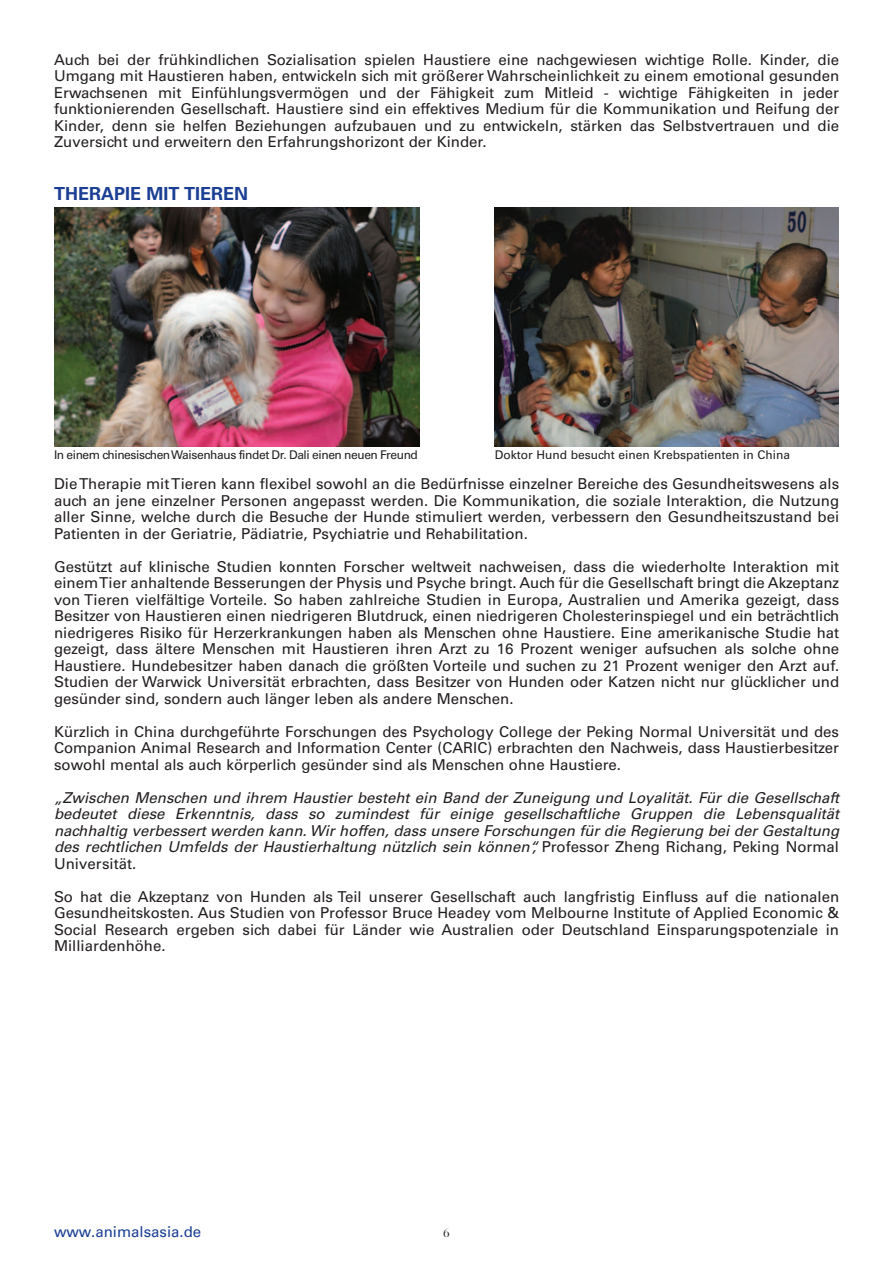
<style>
.page{position:relative;width:893px;height:1263px;background:#fff}
.page>*{position:absolute;margin:0;border:0;box-sizing:border-box;transform-origin:0 0}
.t1{font:700 18px "Univers";color:#1b3f94}
.t2{font:15px/16.5px "Univers";color:#231f20;text-align:justify}
.t3{font:italic 15px/16.5px "Univers";color:#231f20;text-align:justify}
.t4{font:15px "Univers";color:#1b3f94}
.t5{font:12px "Univers";letter-spacing:-.035em;color:#231f20}
.t6{font:12px "Univers";color:#231f20}
.t7{font:12px "Bauer Bodoni";color:#231f20}
.s1{font-style:normal}
</style>
<div class="page">
<img style="left:54px;top:208px;width:365px;height:238px">
<img style="left:494px;top:208px;width:345px;height:238px">
<p class="t2" style="left:54px;top:53px;width:787px">Auch bei der frühkindlichen Sozialisation spielen Haustiere eine nachgewiesen wichtige Rolle. Kinder, die Umgang mit Haustieren haben, entwickeln sich mit größerer Wahrscheinlichkeit zu einem emotional gesunden Erwachsenen mit Einfühlungsvermögen und der Fähigkeit zum Mitleid - wichtige Fähigkeiten in jeder funktionierenden Gesellschaft. Haustiere sind ein effektives Medium für die Kommunikation und Reifung der Kinder, denn sie helfen Beziehungen aufzubauen und zu entwickeln, stärken das Selbstvertrauen und die Zuversicht und erweitern den Erfahrungshorizont der Kinder.</p>
<p class="t1" style="left:54px;top:187px;width:196px">THERAPIE MIT TIEREN</p>
<p class="t5" style="left:54px;top:451px;width:365px">In einem chinesischen Waisenhaus findet Dr. Dali einen neuen Freund</p>
<p class="t6" style="left:495px;top:451px;width:297px">Doktor Hund besucht einen Krebspatienten in China</p>
<p class="t2" style="left:54px;top:477px;width:787px">Die Therapie mit Tieren kann flexibel sowohl an die Bedürfnisse einzelner Bereiche des Gesundheitswesens als auch an jene einzelner Personen angepasst werden. Die Kommunikation, die soziale Interaktion, die Nutzung aller Sinne, welche durch die Besuche der Hunde stimuliert werden, verbessern den Gesundheitszustand bei Patienten in der Geriatrie, Pädiatrie, Psychiatrie und Rehabilitation.</p>
<p class="t2" style="left:54px;top:560px;width:787px">Gestützt auf klinische Studien konnten Forscher weltweit nachweisen, dass die wiederholte Interaktion mit einem Tier anhaltende Besserungen der Physis und Psyche bringt. Auch für die Gesellschaft bringt die Akzeptanz von Tieren vielfältige Vorteile. So haben zahlreiche Studien in Europa, Australien und Amerika gezeigt, dass Besitzer von Haustieren einen niedrigeren Blutdruck, einen niedrigeren Cholesterinspiegel und ein beträchtlich niedrigeres Risiko für Herzerkrankungen haben als Menschen ohne Haustiere. Eine amerikanische Studie hat gezeigt, dass ältere Menschen mit Haustieren ihren Arzt zu 16 Prozent weniger aufsuchen als solche ohne Haustiere. Hundebesitzer haben danach die größten Vorteile und suchen zu 21 Prozent weniger den Arzt auf.<br>Studien der Warwick Universität erbrachten, dass Besitzer von Hunden oder Katzen nicht nur glücklicher und gesünder sind, sondern auch länger leben als andere Menschen.</p>
<p class="t2" style="left:54px;top:725px;width:787px">Kürzlich in China durchgeführte Forschungen des Psychology College der Peking Normal Universität und des Companion Animal Research and Information Center (CARIC) erbrachten den Nachweis, dass Haustierbesitzer sowohl mental als auch körperlich gesünder sind als Menschen ohne Haustiere.</p>
<p class="t3" style="left:54px;top:791px;width:787px">„Zwischen Menschen und ihrem Haustier besteht ein Band der Zuneigung und Loyalität. Für die Gesellschaft bedeutet diese Erkenntnis, dass so zumindest für einige gesellschaftliche Gruppen die Lebensqualität nachhaltig verbessert werden kann. Wir hoffen, dass unsere Forschungen für die Regierung bei der Gestaltung des rechtlichen Umfelds der Haustierhaltung nützlich sein können“, <span class="s1">Professor Zheng Richang, Peking Normal Universität.</span></p>
<p class="t2" style="left:54px;top:890px;width:787px">So hat die Akzeptanz von Hunden als Teil unserer Gesellschaft auch langfristig Einfluss auf die nationalen Gesundheitskosten. Aus Studien von Professor Bruce Headey vom Melbourne Institute of Applied Economic &amp; Social Research ergeben sich dabei für Länder wie Australien oder Deutschland Einsparungspotenziale in Milliardenhöhe.</p>
<p class="t4" style="left:54px;top:1226px;width:149px">www.animalsasia.de</p>
<p class="t7" style="left:443px;top:1229px;width:8px">6</p>
</div>
